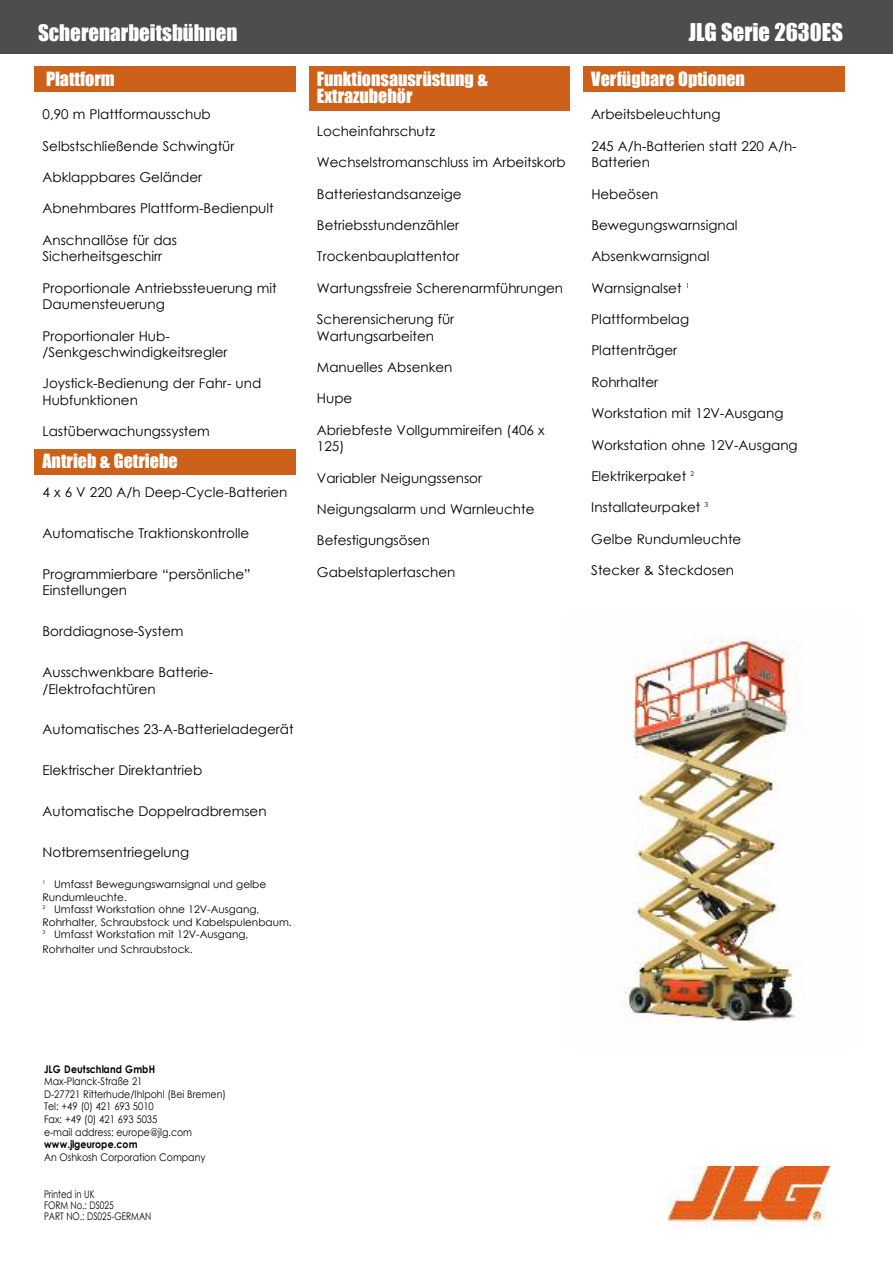
<style>
.page{position:relative;width:893px;height:1263px;background:#fff}
.page>*{position:absolute;margin:0;border:0;box-sizing:border-box;transform-origin:0 0}
.t1{font:22.5px "Impact";color:#fff}
.t2{font:21px "Impact";color:#fff}
.t3{font:18px/16.5px "Impact";color:#fff}
.t4{font:13.5px/16.5px "Century Gothic";color:#000}
.t5{font:10.5px/12.6px "Century Gothic";color:#000}
.t6{font:10.5px/12.6px "Century Gothic";color:#000;scale:.9 1}
.t7{font:10.5px/10.5px "Century Gothic";color:#000;scale:.8 1}
.t8{font:700 10.5px "Century Gothic";letter-spacing:.01em;color:#000;scale:.9 1}
</style>
<div class="page">
<div style="left:309px;top:67px;width:261px;height:44px;background:#ce6119"></div>
<div style="left:583px;top:67px;width:261px;height:25px;background:#ce6119"></div>
<div style="left:34px;top:450px;width:262px;height:25px;background:#ce6119"></div>
<div style="left:34px;top:67px;width:262px;height:25px;background:#ce6119"></div>
<img style="left:623px;top:637px;width:173px;height:385px">
<div style="left:0;top:0;width:893px;height:54px;background:#4d4d4d"></div>
<img style="left:669px;top:1167px;width:160px;height:62px">
<h2 class="t2" style="left:38px;top:19px;width:201px">Scherenarbeitsbühnen</h2>
<h1 class="t1" style="left:689px;top:18px;width:156px">JLG Serie 2630ES</h1>
<h3 class="t3" style="left:46px;top:71px;width:70px">Plattform</h3>
<p class="t4" style="left:43px;top:106px;width:170px">0,90 m Plattformausschub</p>
<p class="t4" style="left:43px;top:137px;width:194px">Selbstschließende Schwingtür</p>
<p class="t4" style="left:43px;top:168px;width:161px">Abklappbares Geländer</p>
<p class="t4" style="left:43px;top:200px;width:233px">Abnehmbares Plattform-Bedienpult</p>
<p class="t4" style="left:43px;top:231px;width:136px">Anschnallöse für das<br>Sicherheitsgeschirr</p>
<p class="t4" style="left:43px;top:279px;width:236px">Proportionale Antriebssteuerung mit<br>Daumensteuerung</p>
<p class="t4" style="left:43px;top:327px;width:187px">Proportionaler Hub-/Senkgeschwindigkeitsregler</p>
<p class="t4" style="left:43px;top:375px;width:220px">Joystick-Bedienung der Fahr- und<br>Hubfunktionen</p>
<p class="t4" style="left:43px;top:423px;width:169px">Lastüberwachungssystem</p>
<h3 class="t3" style="left:43px;top:452px;width:137px">Antrieb &amp; Getriebe</h3>
<p class="t4" style="left:43px;top:484px;width:247px">4 x 6 V 220 A/h Deep-Cycle-Batterien</p>
<p class="t4" style="left:43px;top:525px;width:208px">Automatische Traktionskontrolle</p>
<p class="t4" style="left:43px;top:566px;width:210px">Programmierbare “persönliche”<br>Einstellungen</p>
<p class="t4" style="left:43px;top:623px;width:142px">Borddiagnose-System</p>
<p class="t4" style="left:43px;top:664px;width:172px">Ausschwenkbare Batterie-/Elektrofachtüren</p>
<p class="t4" style="left:43px;top:721px;width:253px">Automatisches 23-A-Batterieladegerät</p>
<p class="t4" style="left:43px;top:762px;width:161px">Elektrischer Direktantrieb</p>
<p class="t4" style="left:43px;top:803px;width:226px">Automatische Doppelradbremsen</p>
<p class="t4" style="left:43px;top:843px;width:148px">Notbremsentriegelung</p>
<p class="t5" style="left:43px;top:877px;width:251px"><sup>1</sup> Umfasst Bewegungswarnsignal und gelbe Rundumleuchte.<br><sup>2</sup> Umfasst Workstation ohne 12V-Ausgang, Rohrhalter, Schraubstock und Kabelspulenbaum.<br><sup>3</sup> Umfasst Workstation mit 12V-Ausgang,</p>
<p class="t5" style="left:43px;top:943px;width:152px">Rohrhalter und Schraubstock.</p>
<h3 class="t3" style="left:317px;top:71px;width:172px">Funktionsausrüstung &amp;<br>Extrazubehör</h3>
<p class="t4" style="left:317px;top:122px;width:120px">Locheinfahrschutz</p>
<p class="t4" style="left:317px;top:154px;width:250px">Wechselstromanschluss im Arbeitskorb</p>
<p class="t4" style="left:317px;top:185px;width:146px">Batteriestandsanzeige</p>
<p class="t4" style="left:317px;top:216px;width:144px">Betriebsstundenzähler</p>
<p class="t4" style="left:317px;top:248px;width:144px">Trockenbauplattentor</p>
<p class="t4" style="left:317px;top:279px;width:248px">Wartungssfreie Scherenarmführungen</p>
<p class="t4" style="left:317px;top:310px;width:139px">Scherensicherung für<br>Wartungsarbeiten</p>
<p class="t4" style="left:317px;top:358px;width:137px">Manuelles Absenken</p>
<p class="t4" style="left:317px;top:390px;width:37px">Hupe</p>
<p class="t4" style="left:317px;top:421px;width:229px">Abriebfeste Vollgummireifen (406 x<br>125)</p>
<p class="t4" style="left:317px;top:469px;width:167px">Variabler Neigungssensor</p>
<p class="t4" style="left:317px;top:500px;width:219px">Neigungsalarm und Warnleuchte</p>
<p class="t4" style="left:317px;top:532px;width:114px">Befestigungsösen</p>
<p class="t4" style="left:317px;top:563px;width:140px">Gabelstaplertaschen</p>
<h3 class="t3" style="left:591px;top:71px;width:155px">Verfügbare Optionen</h3>
<p class="t4" style="left:591px;top:106px;width:131px">Arbeitsbeleuchtung</p>
<p class="t4" style="left:591px;top:137px;width:207px">245 A/h-Batterien statt 220 A/h-<br>Batterien</p>
<p class="t4" style="left:591px;top:185px;width:69px">Hebeösen</p>
<p class="t4" style="left:591px;top:216px;width:148px">Bewegungswarnsignal</p>
<p class="t4" style="left:591px;top:248px;width:120px">Absenkwarnsignal</p>
<p class="t4" style="left:591px;top:279px;width:100px">Warnsignalset <sup>1</sup></p>
<p class="t4" style="left:591px;top:310px;width:99px">Plattformbelag</p>
<p class="t4" style="left:591px;top:342px;width:87px">Plattenträger</p>
<p class="t4" style="left:591px;top:373px;width:68px">Rohrhalter</p>
<p class="t4" style="left:591px;top:405px;width:194px">Workstation mit 12V-Ausgang</p>
<p class="t4" style="left:591px;top:436px;width:208px">Workstation ohne 12V-Ausgang</p>
<p class="t4" style="left:591px;top:467px;width:104px">Elektrikerpaket <sup>2</sup></p>
<p class="t4" style="left:591px;top:499px;width:118px">Installateurpaket <sup>3</sup></p>
<p class="t4" style="left:591px;top:530px;width:152px">Gelbe Rundumleuchte</p>
<p class="t4" style="left:591px;top:562px;width:144px">Stecker &amp; Steckdosen</p>
<p class="t8" style="left:44px;top:1062px;width:125px">JLG Deutschland GmbH</p>
<p class="t6" style="left:44px;top:1075px;width:204px">Max-Planck-Straße 21<br>D-27721 Ritterhude/Ihlpohl (Bei Bremen)<br>Tel: +49 (0) 421 693 5010<br>Fax: +49 (0) 421 693 5035<br>e-mail address: europe@jlg.com</p>
<p class="t8" style="left:44px;top:1137px;width:106px">www.jlgeurope.com</p>
<p class="t6" style="left:44px;top:1150px;width:181px">An Oshkosh Corporation Company</p>
<p class="t7" style="left:44px;top:1189px;width:89px">Printed in UK<br>FORM No.: DS025</p>
<p class="t7" style="left:44px;top:1211px;width:136px">PART NO.: DS025-GERMAN</p>
</div>
